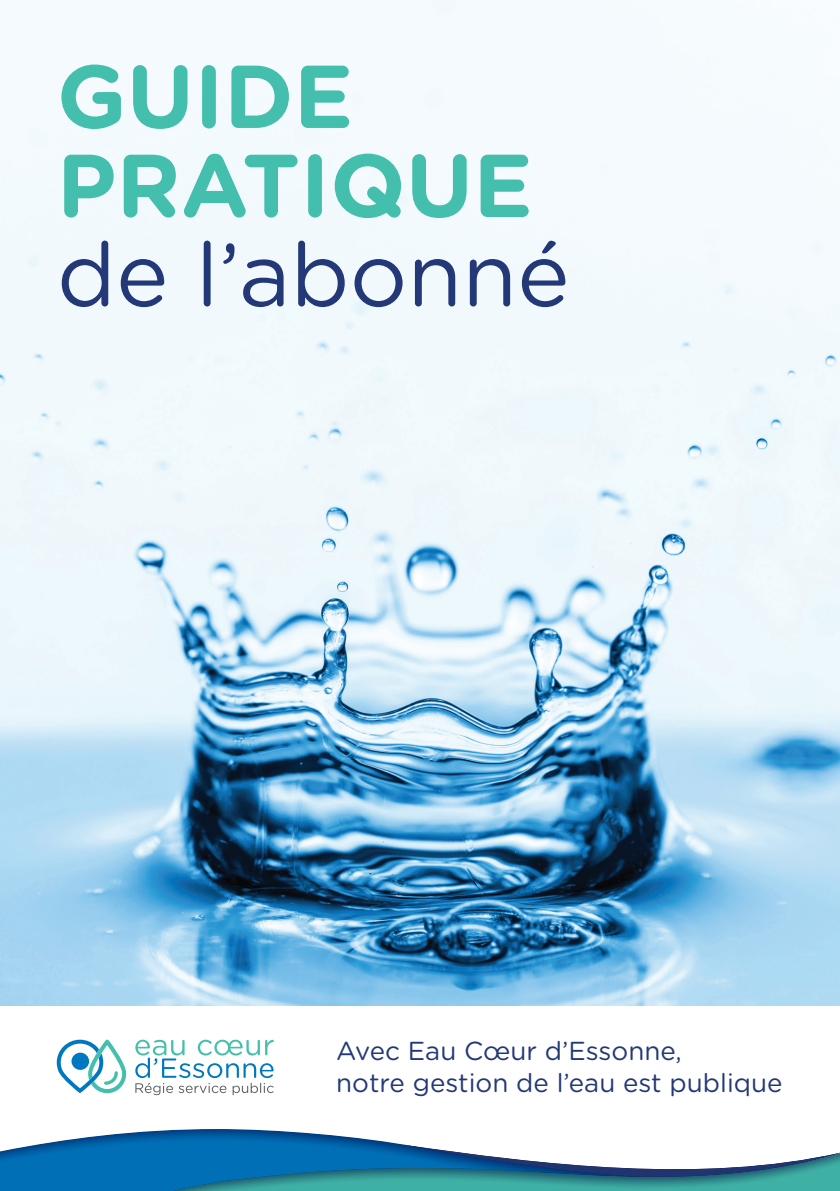
<style>
.page{position:relative;width:840px;height:1191px;background:#fff}
.page>*{position:absolute;margin:0;border:0;box-sizing:border-box;transform-origin:0 0}
.t1{font:89px/89px "Gotham Rounded";color:#233876}
.t2{font:700 89px "Gotham Rounded";color:#45bfad}
.t3{font:26px/31.2px "Gotham Rounded";color:#233876}
.s1{font-weight:700;color:#45bfad}
</style>
<div class="page">
<img style="left:0;top:0;width:839px;height:1005px">
<svg style="left:0;top:1143px;width:45px;height:48px;background:#1676b6"></svg>
<svg style="left:45px;top:1129px;width:358px;height:62px;background:#1d7cb1"></svg>
<svg style="left:135px;top:1039px;width:139px;height:56px"></svg>
<svg style="left:57px;top:1039px;width:69px;height:54px"></svg>
<svg style="left:403px;top:1144px;width:437px;height:47px"></svg>
<p class="t2" style="left:57px;top:31px;width:298px">GUIDE</p>
<p class="t1" style="left:57px;top:137px;width:514px"><span class="s1">PRATIQUE </span>de l’abonné</p>
<p class="t3" style="left:336px;top:1034px;width:447px">Avec Eau Cœur d’Essonne,<br>notre gestion de l’eau est publique</p>
</div>
